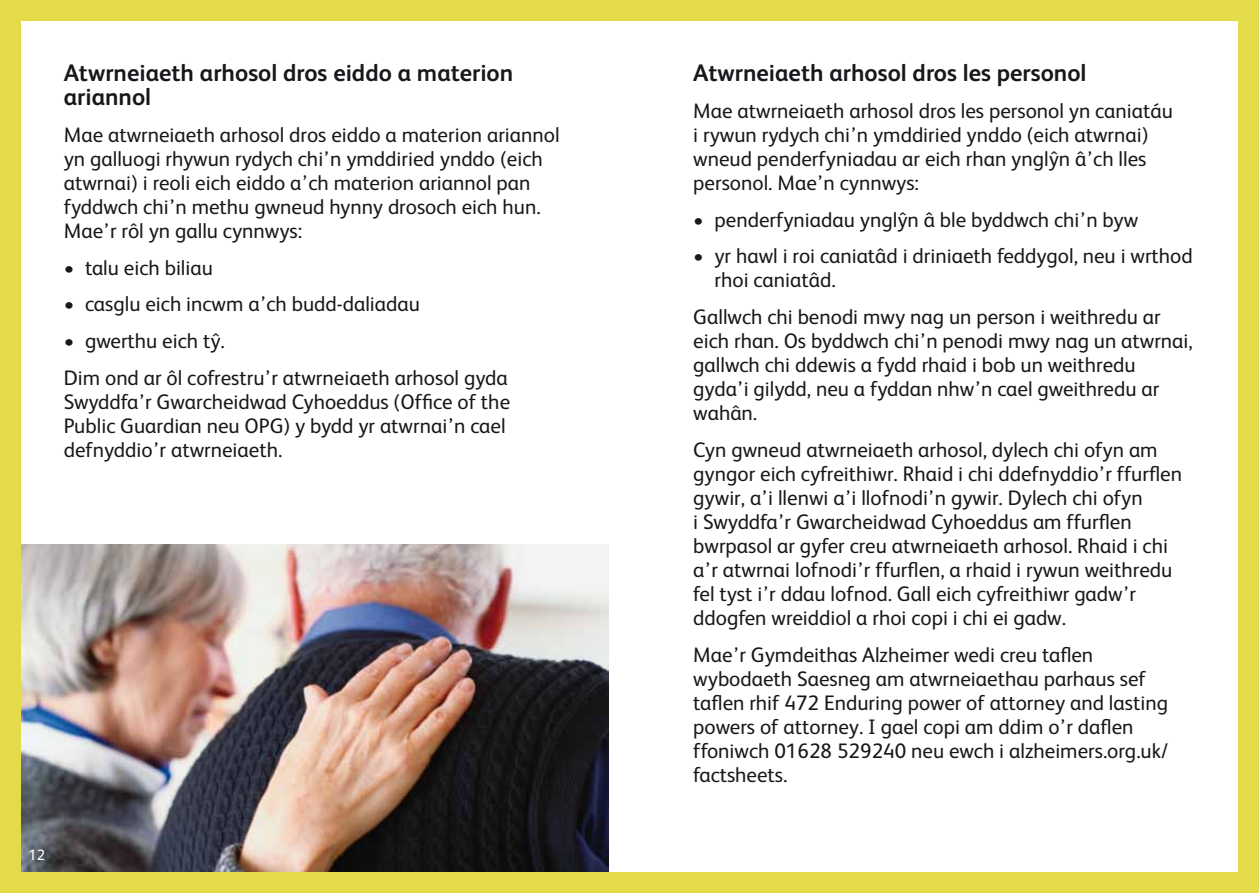
<style>
.page{position:relative;width:1259px;height:893px;background:#fff}
.page>*{position:absolute;margin:0;border:0;box-sizing:border-box;transform-origin:0 0}
.t1{font:700 24px/24px "FS Albert";color:#1a171c}
.t2{font:21px/24px "FS Albert";color:#1a171c}
.t3{font:15px "FS Albert";color:#fff}
</style>
<div class="page">
<div style="left:629px;top:0;width:630px;height:893px;background:#e3db4a"></div>
<div style="left:629px;top:21px;width:608px;height:851px;background:#fff"></div>
<div style="left:0;top:0;width:630px;height:893px;background:#e3db4a"></div>
<div style="left:21px;top:21px;width:609px;height:851px;background:#fff"></div>
<img style="left:21px;top:544px;width:587px;height:328px">
<p class="t1" style="left:64px;top:61px;width:451px">Atwrneiaeth arhosol dros eiddo a materion ariannol</p>
<p class="t2" style="left:64px;top:123px;width:497px">Mae atwrneiaeth arhosol dros eiddo a materion ariannol yn galluogi rhywun rydych chi’n ymddiried ynddo (eich atwrnai) i reoli eich eiddo a’ch materion ariannol pan fyddwch chi’n methu gwneud hynny drosoch eich hun.<br>Mae’r rôl yn gallu cynnwys:</p>
<p class="t2" style="left:64px;top:255px;width:151px">• talu eich biliau</p>
<p class="t2" style="left:64px;top:292px;width:358px">• casglu eich incwm a’ch budd-daliadau</p>
<p class="t2" style="left:64px;top:322px;width:445px;line-height:36.8px">• gwerthu eich tŷ.<br>Dim ond ar ôl cofrestru’r atwrneiaeth arhosol gyda</p>
<p class="t2" style="left:64px;top:390px;width:448px">Swyddfa’r Gwarcheidwad Cyhoeddus (Office of the<br>Public Guardian neu OPG) y bydd yr atwrnai’n cael defnyddio’r atwrneiaeth.</p>
<p class="t3" style="left:28px;top:846px;width:18px">12</p>
<p class="t1" style="left:693px;top:61px;width:395px">Atwrneiaeth arhosol dros les personol</p>
<p class="t2" style="left:693px;top:99px;width:481px">Mae atwrneiaeth arhosol dros les personol yn caniatáu i rywun rydych chi’n ymddiried ynddo (eich atwrnai) wneud penderfyniadau ar eich rhan ynglŷn â’ch lles personol. Mae’n cynnwys:</p>
<p class="t2" style="left:693px;top:207px;width:446px">• penderfyniadau ynglŷn â ble byddwch chi’n byw</p>
<p class="t2" style="left:714px;top:244px;width:480px;text-indent:-21px">• yr hawl i roi caniatâd i driniaeth feddygol, neu i wrthod rhoi caniatâd.</p>
<p class="t2" style="left:693px;top:305px;width:501px">Gallwch chi benodi mwy nag un person i weithredu ar eich rhan. Os byddwch chi’n penodi mwy nag un atwrnai, gallwch chi ddewis a fydd rhaid i bob un weithredu gyda’i gilydd, neu a fyddan nhw’n cael gweithredu ar wahân.</p>
<p class="t2" style="left:693px;top:438px;width:490px">Cyn gwneud atwrneiaeth arhosol, dylech chi ofyn am gyngor eich cyfreithiwr. Rhaid i chi ddefnyddio’r ffurflen gywir, a’i llenwi a’i llofnodi’n gywir. Dylech chi ofyn<br>i Swyddfa’r Gwarcheidwad Cyhoeddus am ffurflen bwrpasol ar gyfer creu atwrneiaeth arhosol. Rhaid i chi a’r atwrnai lofnodi’r ffurflen, a rhaid i rywun weithredu fel tyst i’r ddau lofnod. Gall eich cyfreithiwr gadw’r ddogfen wreiddiol a rhoi copi i chi ei gadw.</p>
<p class="t2" style="left:693px;top:642px;width:476px">Mae’r Gymdeithas Alzheimer wedi creu taflen wybodaeth Saesneg am atwrneiaethau parhaus sef taflen rhif 472 Enduring power of attorney and lasting powers of attorney. I gael copi am ddim o’r daflen ffoniwch 01628 529240 neu ewch i alzheimers.org.uk/ factsheets.</p>
</div>
